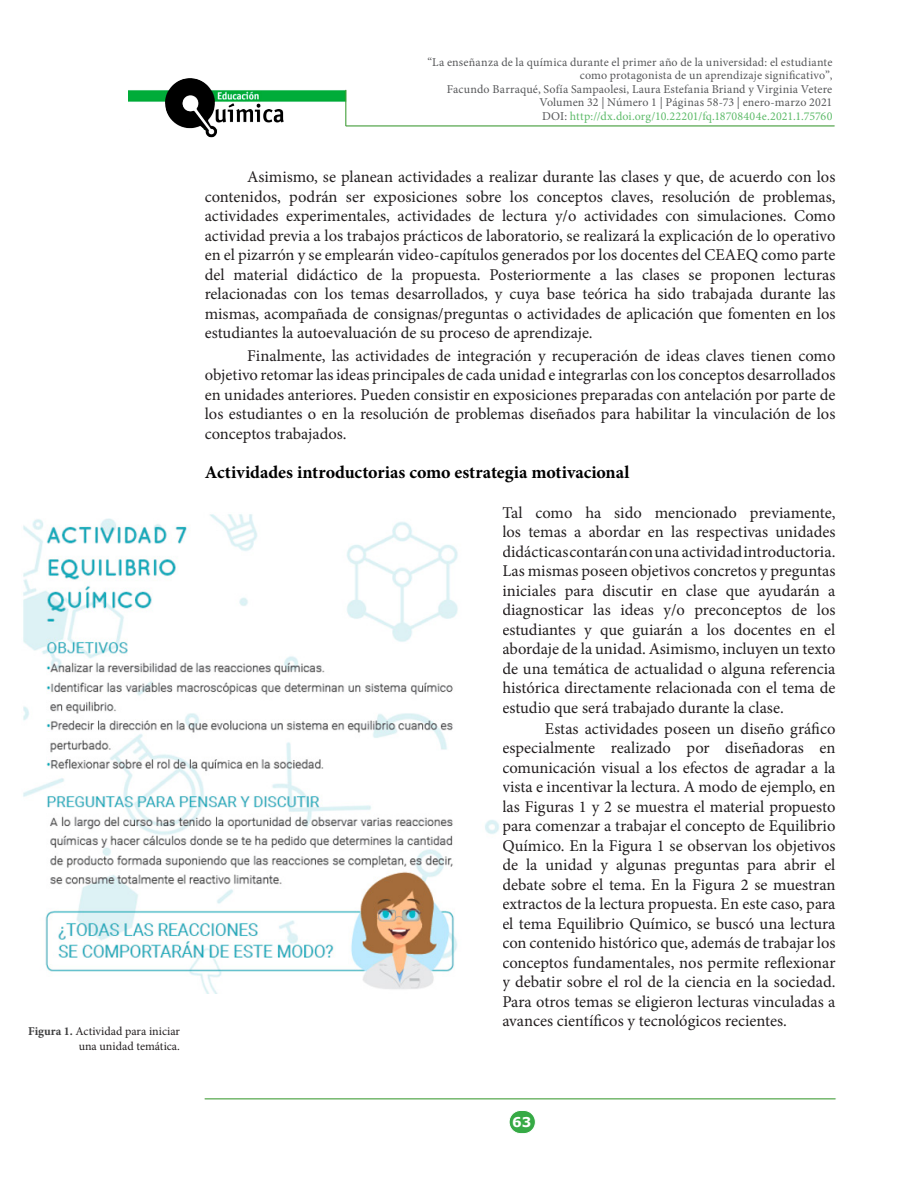
<style>
.page{position:relative;width:918px;height:1188px;background:#fff}
.page>*{position:absolute;margin:0;border:0;box-sizing:border-box;transform-origin:0 0}
.Subtitulo{font:700 18px "Minion Pro";letter-spacing:-.005em;color:#000}
.P-San{font:16.5px/19.5px "Minion Pro";color:#231f20;text-align:justify}
.P-SinSan{font:16.5px/19.5px "Minion Pro";color:#231f20;text-align:justify}
.t1{font:700 13.5px "Verdana";color:#fff}
.t2{font:12px/13.5px "Minion Pro";letter-spacing:.01em;color:#57585a;text-align:right}
.PieImg{font:12px/15px "Minion Pro";color:#231f20;text-align:right}
.s1{font-weight:700;color:#3e3e3f}
.s2{color:#5ebb6a}
</style>
<div class="page">
<img style="left:128px;top:78px;width:217px;height:59px">
<hr style="left:345px;top:125px;width:491px;height:2px;background:#8ac084">
<hr style="left:346px;top:126px;width:489px;height:1px;background:#3fa535">
<hr style="left:345px;top:89px;width:2px;height:38px;background:#231f20;opacity:.44">
<hr style="left:346px;top:90px;width:1px;height:36px;background:#3fa535">
<div style="left:509px;top:1110px;width:26px;height:24px;background:#36aa45;border-radius:12px"></div>
<div style="left:509px;top:1110px;width:27px;height:24px;border:1px solid #fff;border-radius:12px"></div>
<hr style="left:204px;top:1098px;width:632px;height:2px;background:#7cbb75">
<hr style="left:205px;top:1099px;width:631px;height:1px;background:#3fa535">
<img style="left:23px;top:514px;width:476px;height:479px">
<p class="PieImg" style="left:28px;top:1023px;width:153px"><span class="s1">Figura 1.</span> Actividad para iniciar una unidad temática.</p>
<p class="t2" style="left:427px;top:55px;width:407px">“La enseñanza de la química durante el primer año de la universidad: el estudiante como protagonista de un aprendizaje significativo”,<br>Facundo Barraqué, Sofía Sampaolesi, Laura Estefania Briand y Virginia Vetere Volumen 32 | Número 1 | Páginas 58-73 | enero-marzo 2021<br>DOI: <span class="s2">http://dx.doi.org/10.22201/fq.18708404e.2021.1.75760</span></p>
<p class="P-San" style="left:205px;top:167px;width:632px;text-indent:43px">Asimismo, se planean actividades a realizar durante las clases y que, de acuerdo con los contenidos, podrán ser exposiciones sobre los conceptos claves, resolución de problemas, actividades experimentales, actividades de lectura y/o actividades con simulaciones. Como actividad previa a los trabajos prácticos de laboratorio, se realizará la explicación de lo operativo en el pizarrón y se emplearán video-capítulos generados por los docentes del CEAEQ como parte del material didáctico de la propuesta. Posteriormente a las clases se proponen lecturas relacionadas con los temas desarrollados, y cuya base teórica ha sido trabajada durante las mismas, acompañada de consignas/preguntas o actividades de aplicación que fomenten en los estudiantes la autoevaluación de su proceso de aprendizaje.</p>
<p class="P-San" style="left:205px;top:346px;width:632px;text-indent:43px">Finalmente, las actividades de integración y recuperación de ideas claves tienen como objetivo retomar las ideas principales de cada unidad e integrarlas con los conceptos desarrollados en unidades anteriores. Pueden consistir en exposiciones preparadas con antelación por parte de los estudiantes o en la resolución de problemas diseñados para habilitar la vinculación de los conceptos trabajados.</p>
<p class="Subtitulo" style="left:205px;top:460px;width:426px">Actividades introductorias como estrategia motivacional</p>
<p class="P-SinSan" style="left:502px;top:503px;width:335px">Tal como ha sido mencionado previamente, los temas a abordar en las respectivas unidades didácticas contarán con una actividad introductoria.<br>Las mismas poseen objetivos concretos y preguntas iniciales para discutir en clase que ayudarán a diagnosticar las ideas y/o preconceptos de los estudiantes y que guiarán a los docentes en el abordaje de la unidad. Asimismo, incluyen un texto de una temática de actualidad o alguna referencia histórica directamente relacionada con el tema de estudio que será trabajado durante la clase.</p>
<p class="P-San" style="left:502px;top:719px;width:335px;text-indent:43px">Estas actividades poseen un diseño gráfico especialmente realizado por diseñadoras en comunicación visual a los efectos de agradar a la vista e incentivar la lectura. A modo de ejemplo, en las Figuras 1 y 2 se muestra el material propuesto para comenzar a trabajar el concepto de Equilibrio Químico. En la Figura 1 se observan los objetivos de la unidad y algunas preguntas para abrir el debate sobre el tema. En la Figura 2 se muestran extractos de la lectura propuesta. En este caso, para el tema Equilibrio Químico, se buscó una lectura con contenido histórico que, además de trabajar los conceptos fundamentales, nos permite reflexionar y debatir sobre el rol de la ciencia en la sociedad.<br>Para otros temas se eligieron lecturas vinculadas a avances científicos y tecnológicos recientes.</p>
<p class="t1" style="left:512px;top:1113px;width:21px">63</p>
</div>
